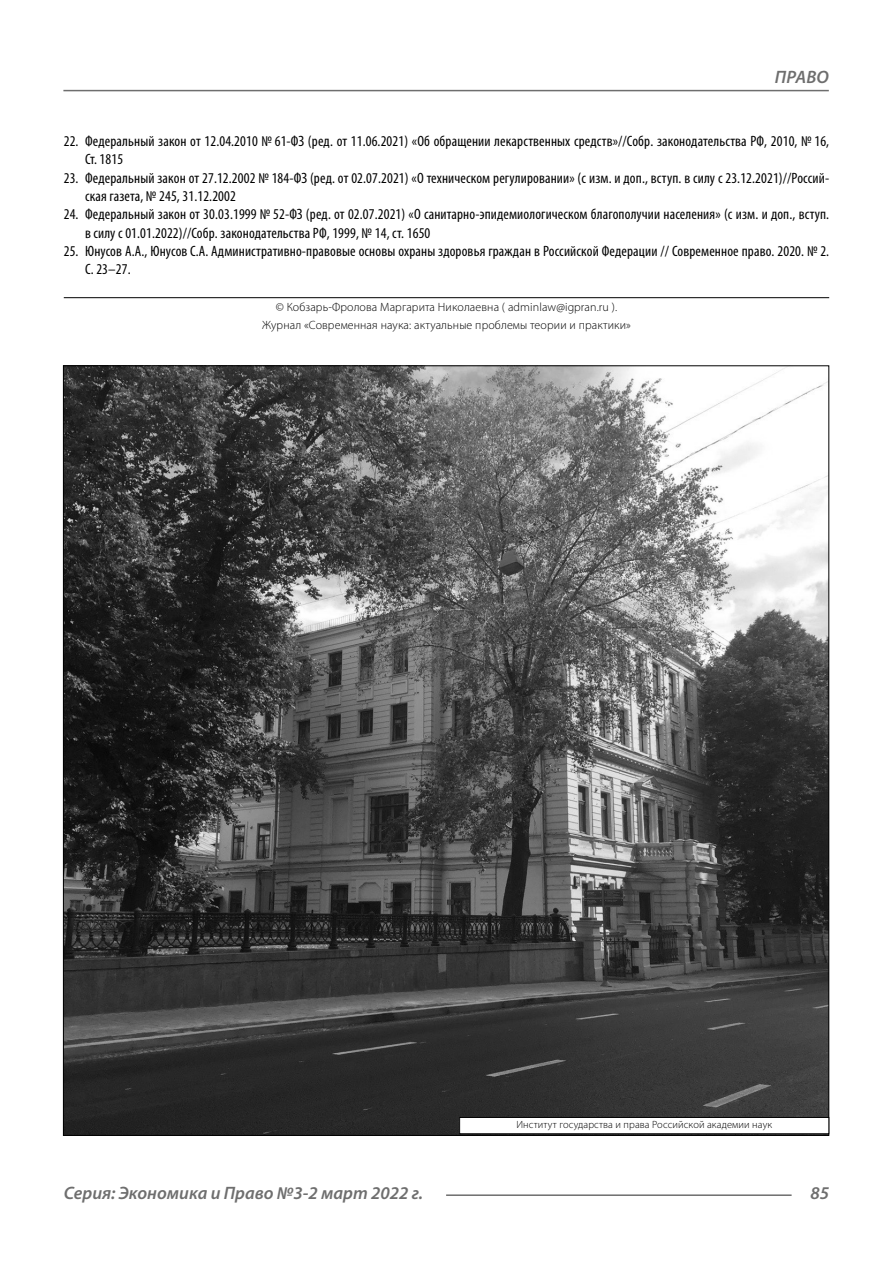
<style>
.page{position:relative;width:893px;height:1263px;background:#fff}
.page>*{position:absolute;margin:0;border:0;box-sizing:border-box;transform-origin:0 0}
.t1{font:italic 600 18px "Myriad Pro";color:#6e6e6e}
.t2{font:condensed 15px/18.3px "Myriad Pro";letter-spacing:.01em;color:#000}
.Copy{font:300 12px/18.3px "Myriad Pro";letter-spacing:.01em;color:#000;text-align:center}
.Author-doc{font:300 10.5px "Myriad Pro";letter-spacing:.01em;color:#000}
</style>
<div class="page">
<hr style="left:64px;top:297px;width:765px;height:1px;background:#000">
<img style="left:65px;top:367px;width:762px;height:767px">
<div style="left:460px;top:1117px;width:369px;height:17px;background:#fff"></div>
<div style="left:459px;top:1117px;width:370px;height:17px;border:1px solid #000"></div>
<hr style="left:63px;top:90px;width:766px;height:1px;background:#6e6e6e">
<hr style="left:446px;top:1194px;width:346px;height:2px;background:#6e6e6e">
<p class="t1" style="left:775px;top:66px;width:24px">Право</p>
<p class="t2" style="left:85px;top:132px;width:746px;text-indent:-21px">22. Федеральный закон от 12.04.2010 № 61-ФЗ (ред. от 11.06.2021) «Об обращении лекарственных средств»//Собр. законодательства РФ, 2010, № 16,<br>Ст. 1815</p>
<p class="t2" style="left:85px;top:168px;width:746px;text-indent:-21px">23. Федеральный закон от 27.12.2002 № 184-ФЗ (ред. от 02.07.2021) «О техническом регулировании» (с изм. и доп., вступ. в силу с 23.12.2021)//Россий&shy;ская газета, № 245, 31.12.2002</p>
<p class="t2" style="left:85px;top:205px;width:746px;text-indent:-21px">24. Федеральный закон от 30.03.1999 № 52-ФЗ (ред. от 02.07.2021) «О санитарно-эпидемиологическом благополучии населения» (с изм. и доп., вступ. в силу с 01.01.2022)//Собр. законодательства РФ, 1999, № 14, ст. 1650</p>
<p class="t2" style="left:85px;top:242px;width:746px;text-indent:-21px">25. Юнусов А.А., Юнусов С.А. Административно-правовые основы охраны здоровья граждан в Российской Федерации // Современное право. 2020. № 2.<br>С. 23–27.</p>
<p class="Copy" style="left:262px;top:298px;width:370px">© Кобзарь-Фролова Маргарита Николаевна ( adminlaw@igpran.ru ).<br>Журнал «Современная наука: актуальные проблемы теории и практики»</p>
<p class="Author-doc" style="left:516px;top:1118px;width:257px">Институт государства и права Российской академии наук</p>
<p class="t1" style="left:64px;top:1182px;width:361px">Серия: Экономика и Право №3-2 март 2022 г.</p>
<p class="t1" style="left:810px;top:1182px;width:20px">85</p>
</div>
